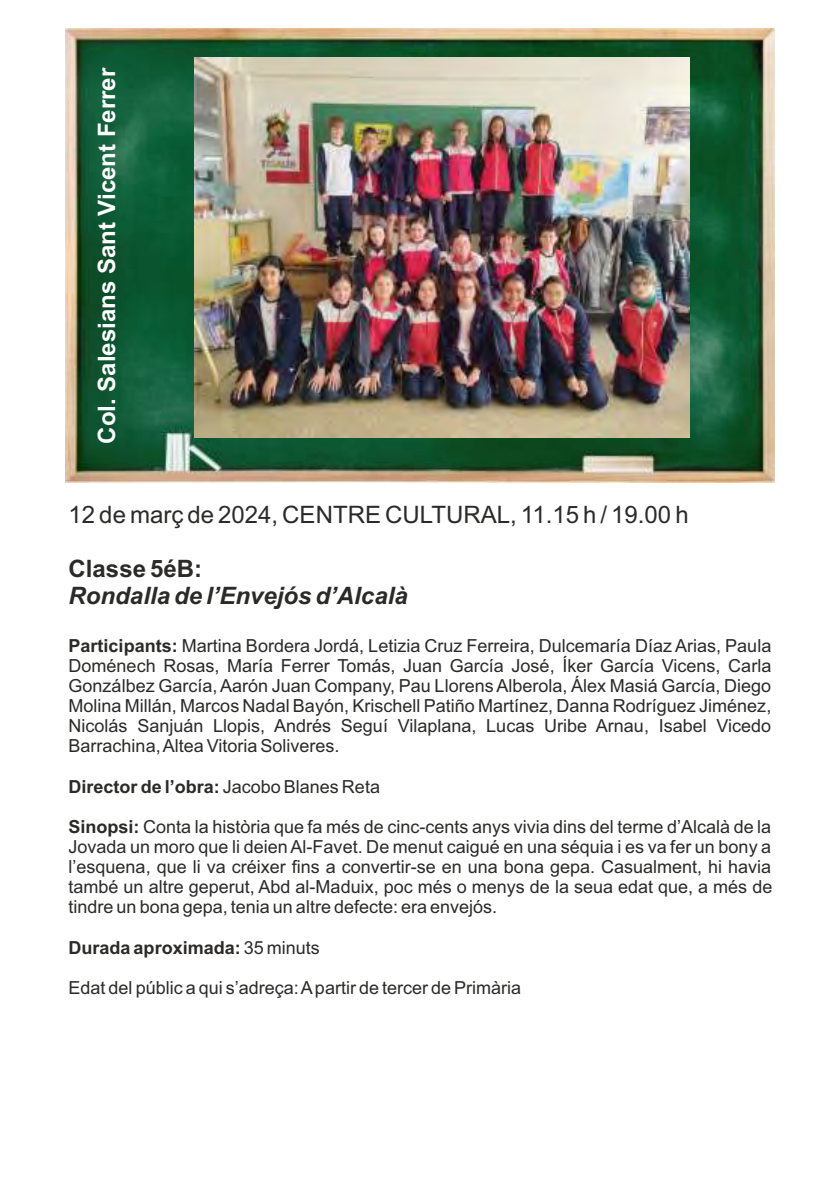
<style>
.page{position:relative;width:840px;height:1191px;background:#fff}
.page>*{position:absolute;margin:0;border:0;box-sizing:border-box;transform-origin:0 0}
.t1{font:24px "Arial";color:#2b2a29}
.t2{font:700 24px "Arial";color:#fefefe}
.t3{font:italic 700 24px "Arial";color:#2b2a29}
.t4{font:700 24px "Arial";color:#2b2a29}
.t5{font:18px/20.2px "Arial";color:#2b2a29;text-align:justify}
.t6{font:700 18px "Arial";color:#2b2a29}
.s1{font-weight:700}
.s2{font-weight:400}
</style>
<div class="page">
<img style="left:65px;top:28px;width:709px;height:454px">
<img style="left:194px;top:58px;width:494px;height:379px">
<h1 class="t2" style="left:98px;top:444px;width:378px;rotate:-90deg">Col. Salesians Sant Vicent Ferrer</h1>
<h1 class="t1" style="left:69px;top:505px;width:621px">12 de març de 2024, CENTRE CULTURAL, 11.15 h / 19.00 h</h1>
<h1 class="t4" style="left:69px;top:559px;width:135px">Classe 5éB:</h1>
<h1 class="t3" style="left:69px;top:586px;width:340px">Rondalla de l’Envejós d’Alcalà</h1>
<p class="t5" style="left:68px;top:637px;width:703px"><span class="s1">Participants:</span> Martina Bordera Jordá, Letizia Cruz Ferreira, Dulcemaría Díaz Arias, Paula Doménech Rosas, María Ferrer Tomás, Juan García José, Íker García Vicens, Carla Gonzálbez García, Aarón Juan Company, Pau Llorens Alberola, Álex Masiá García, Diego Molina Millán, Marcos Nadal Bayón, Krischell Patiño Martínez, Danna Rodríguez Jiménez, Nicolás Sanjuán Llopis, Andrés Seguí Vilaplana, Lucas Uribe Arnau, Isabel Vicedo Barrachina, Altea Vitoria Soliveres.</p>
<p class="t6" style="left:68px;top:779px;width:313px">Director de l’obra: <span class="s2">Jacobo Blanes Reta</span></p>
<p class="t5" style="left:68px;top:818px;width:705px"><span class="s1">Sinopsi:</span> Conta la història que fa més de cinc-cents anys vivia dins del terme d’Alcalà de la Jovada un moro que li deien Al-Favet. De menut caigué en una séquia i es va fer un bony a l’esquena, que li va créixer fins a convertir-se en una bona gepa. Casualment, hi havia també un altre geperut, Abd al-Maduix, poc més o menys de la seua edat que, a més de tindre un bona gepa, tenia un altre defecte: era envejós.</p>
<p class="t6" style="left:68px;top:940px;width:253px">Durada aproximada: <span class="s2">35 minuts</span></p>
<p class="t5" style="left:68px;top:979px;width:454px">Edat del públic a qui s’adreça: A partir de tercer de Primària</p>
</div>
